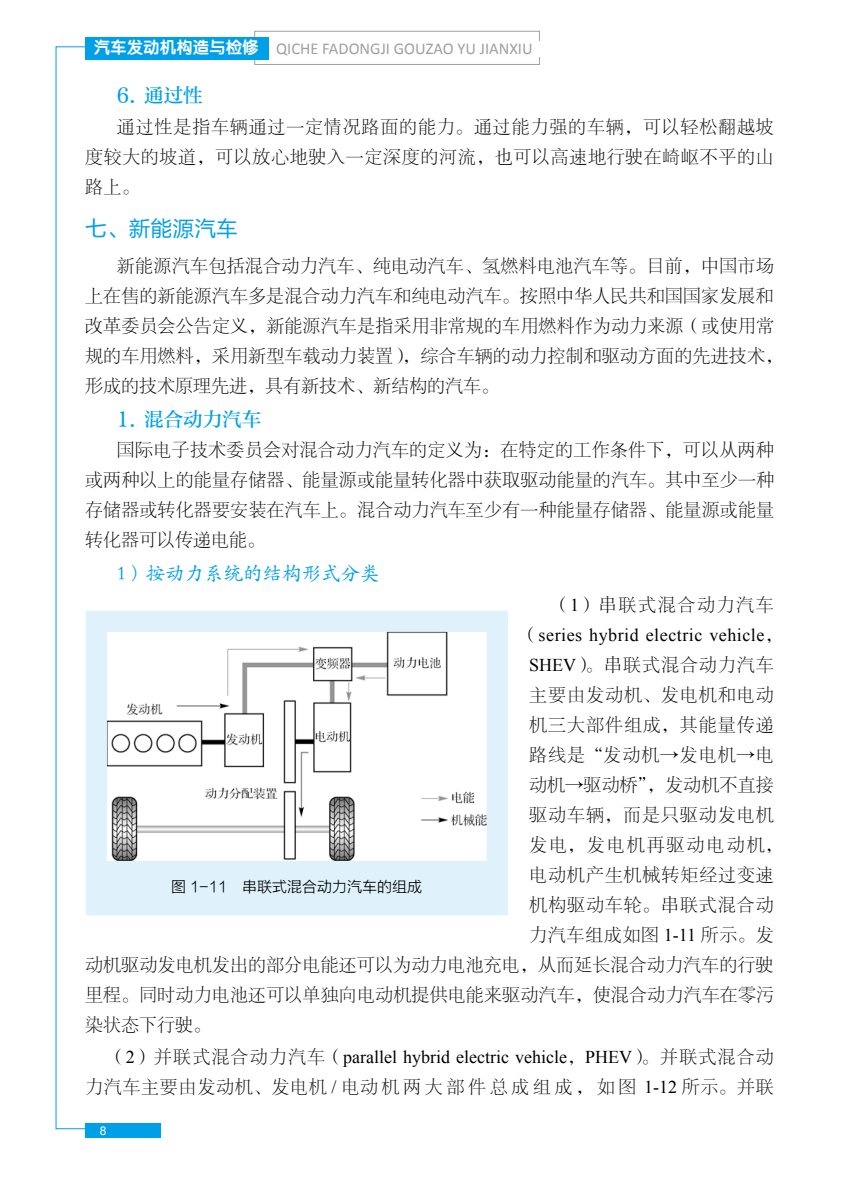
<style>
.page{position:relative;width:859px;height:1183px;background:#fff}
.page>*{position:absolute;margin:0;border:0;box-sizing:border-box;transform-origin:0 0}
.t1{font:21.75px "FZLTHJW GB1 0";letter-spacing:.005em;color:#00a0e9}
.t2{font:19.5px "FZXKTJW GB1 0";color:#00a0e9}
.t3{font:19.5px "FZZHUNYSK GBK1 0";color:#00a0e9}
.t4{font:18px/30px "FZSYJW GB1 0";letter-spacing:.01em;color:#000;text-align:justify}
.t5{font:18px "FZSYJW GB1 0";letter-spacing:.055em;color:#000}
.t6{font:18px "Times New Roman";color:#000}
.t7{font:18px "FZSYJW GB1 0";letter-spacing:.04em;color:#000}
.t8{font:18px "Times New Roman";letter-spacing:.03em;color:#000}
.t9{font:18px "FZSYJW GB1 0";letter-spacing:.035em;color:#000}
.t10{font:18px "FZSYJW GB1 0";letter-spacing:.06em;color:#000}
.t11{font:18px "FZSYJW GB1 0";letter-spacing:.105em;color:#000}
.t12{font:18px "FZSYJW GB1 0";letter-spacing:.05em;color:#000}
.t13{font:18px "FZSYJW GB1 0";letter-spacing:.09em;color:#000}
.t14{font:16.5px "Calibri";color:#9fa0a0}
.t15{font:15px "FZLTXHK";color:#000}
.t16{font:12px "Arial";color:#fff}
.s1{font-family:"FZY4 K GBK1 0";color:#fff}
.s2{font-family:"Times New Roman"}
.s3{font-family:"FZSYJW GB1 0"}
</style>
<div class="page">
<div style="left:86px;top:1123px;width:75px;height:14px;background:#00a0e9"></div>
<div style="left:254px;top:31px;width:286px;height:34px;background:#fff;border:1px solid #9fa0a0"></div>
<div style="left:527px;top:41px;width:23px;height:16px;background:#fff"></div>
<div style="left:85px;top:37px;width:183px;height:23px;background:#00a0e9"></div>
<svg style="left:86px;top:610px;width:422px;height:306px"></svg>
<p class="t14" style="left:94px;top:38px;width:440px"><span class="s1">汽车发动机构造与检修</span> QICHE FADONGJI GOUZAO YU JIANXIU</p>
<p class="t3" style="left:117px;top:83px;width:87px">6. 通过性</p>
<p class="t4" style="left:85px;top:112px;width:690px;text-indent:32px">通过性是指车辆通过一定情况路面的能力。通过能力强的车辆，可以轻松翻越坡度较大的坡道，可以放心地驶入一定深度的河流，也可以高速地行驶在崎岖不平的山路上。</p>
<p class="t1" style="left:85px;top:216px;width:154px">七、新能源汽车</p>
<p class="t4" style="left:85px;top:251px;width:699px;text-align:left;text-indent:32px">新能源汽车包括混合动力汽车、纯电动汽车、氢燃料电池汽车等。目前，中国市场上在售的新能源汽车多是混合动力汽车和纯电动汽车。按照中华人民共和国国家发展和改革委员会公告定义，新能源汽车是指采用非常规的车用燃料作为动力来源（或使用常规的车用燃料，采用新型车载动力装置），综合车辆的动力控制和驱动方面的先进技术，形成的技术原理先进，具有新技术、新结构的汽车。</p>
<p class="t3" style="left:117px;top:407px;width:146px">1. 混合动力汽车</p>
<p class="t4" style="left:85px;top:435px;width:691px;text-indent:32px">国际电子技术委员会对混合动力汽车的定义为：在特定的工作条件下，可以从两种或两种以上的能量存储器、能量源或能量转化器中获取驱动能量的汽车。其中至少一种存储器或转化器要安装在汽车上。混合动力汽车至少有一种能量存储器、能量源或能量转化器可以传递电能。</p>
<p class="t2" style="left:117px;top:563px;width:264px">1）按动力系统的结构形式分类</p>
<p class="t13" style="left:552px;top:595px;width:223px">（<span class="s2">1</span>）串联式混合动力汽车</p>
<p class="t8" style="left:520px;top:622px;width:264px"><span class="s3">（</span>series hybrid electric vehicle<span class="s3">，</span></p>
<p class="t5" style="left:529px;top:655px;width:246px"><span class="s2">SHEV</span>）。串联式混合动力汽车</p>
<p class="t5" style="left:529px;top:685px;width:246px">主要由发动机、发电机和电动</p>
<p class="t5" style="left:529px;top:715px;width:246px">机三大部件组成，其能量传递</p>
<p class="t10" style="left:529px;top:745px;width:246px">路线是“发动机→发电机→电</p>
<p class="t4" style="left:529px;top:770px;width:246px">动机→驱动桥”，发动机不直接</p>
<p class="t5" style="left:529px;top:805px;width:246px">驱动车辆，而是只驱动发电机</p>
<p class="t11" style="left:529px;top:835px;width:255px">发电，发电机再驱动电动机，</p>
<p class="t12" style="left:529px;top:865px;width:246px">电动机产生机械转矩经过变速</p>
<p class="t5" style="left:529px;top:895px;width:246px">机构驱动车轮。串联式混合动</p>
<p class="t9" style="left:529px;top:925px;width:246px">力汽车组成如图 <span class="s2">1-11</span> 所示。发</p>
<p class="t4" style="left:85px;top:950px;width:690px">动机驱动发电机发出的部分电能还可以为动力电池充电，从而延长混合动力汽车的行驶</p>
<p class="t4" style="left:85px;top:980px;width:691px">里程。同时动力电池还可以单独向电动机提供电能来驱动汽车，使混合动力汽车在零污</p>
<p class="t4" style="left:85px;top:1010px;width:127px">染状态下行驶。</p>
<p class="t6" style="left:108px;top:1044px;width:667px"><span class="s3">（</span>2<span class="s3">）并联式混合动力汽车（</span>parallel hybrid electric vehicle<span class="s3">，</span>PHEV<span class="s3">）。并联式混合动</span></p>
<p class="t7" style="left:85px;top:1077px;width:690px">力汽车主要由发动机、发电机 <span class="s2">/</span> 电动机两大部件总成组成，如图 <span class="s2">1-12</span> 所示。并联</p>
<p class="t15" style="left:171px;top:878px;width:252px">图 1-11　串联式混合动力汽车的组成</p>
<p class="t16" style="left:100px;top:1122px;width:8px">8</p>
</div>
